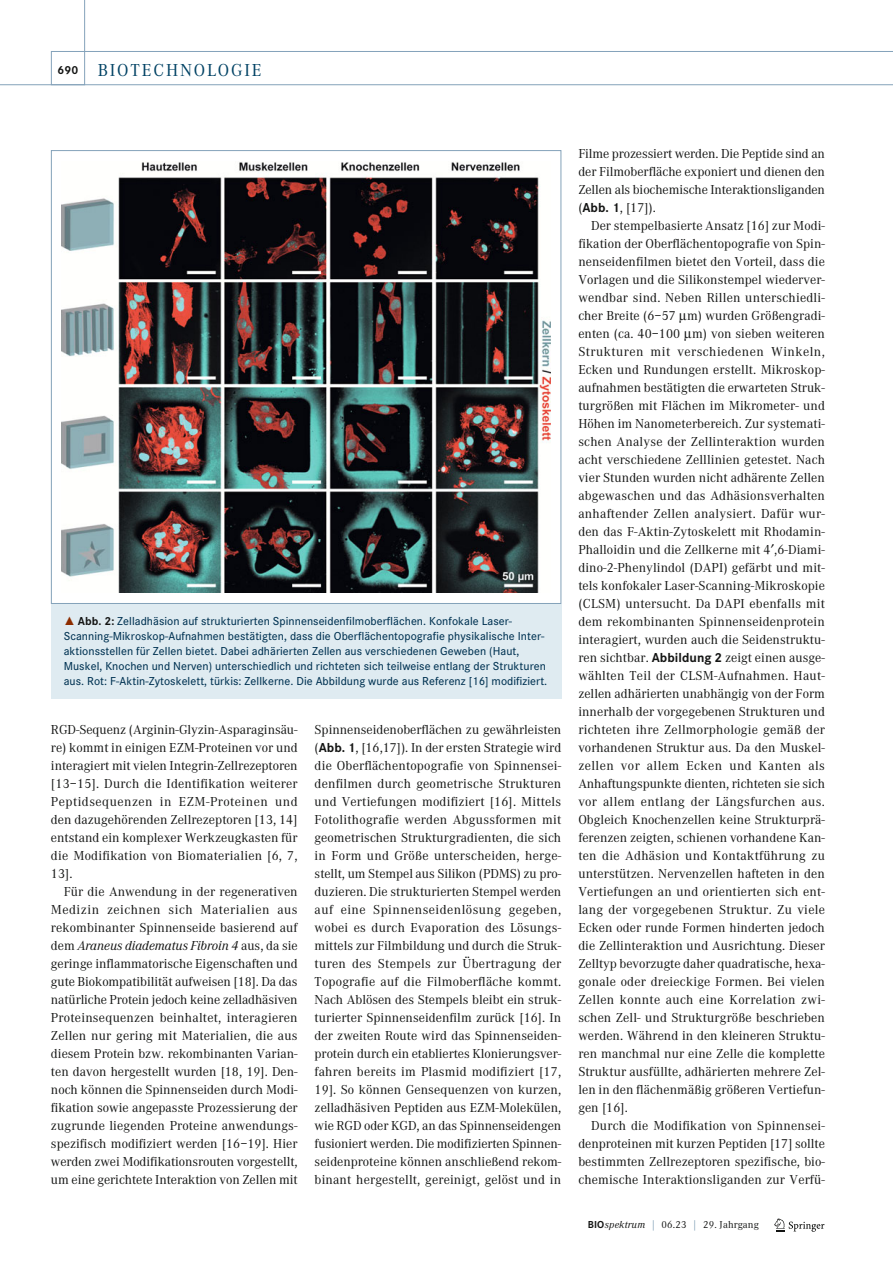
<style>
.page{position:relative;width:893px;height:1263px;background:#fff}
.page>*{position:absolute;margin:0;border:0;box-sizing:border-box;transform-origin:0 0}
.t1{font:18px "Corporate A";letter-spacing:.1em;color:#004264}
.t2{font:13.5px/18px "Corporate A";letter-spacing:.005em;color:#131413;text-align:justify}
.t3{font:500 12px/15px "Corporate S";letter-spacing:.005em;color:#003252}
.t4{font:10.5px "Corporate A";letter-spacing:.015em;color:#131413}
.s1{font-family:"Corporate S";font-weight:700;font-size:12px;color:#131413}
.s2{font-family:"The Sans Expert";font-weight:400;color:#8d2d00}
.s3{font-weight:700;color:#131413}
.s4{font-style:italic}
.s5{font-family:"Corporate S";font-weight:700}
.s6{color:#658ba6}
</style>
<div class="page">
<svg style="left:774px;top:1218px;width:50px;height:14px"></svg>
<div style="left:51px;top:604px;width:510px;height:94px;background:#dfebf1"></div>
<img style="left:62px;top:162px;width:489px;height:431px">
<svg style="left:0;top:0;width:85px;height:85px"></svg>
<div style="left:51px;top:51px;width:842px;height:34px;border:1px solid #84a2ba"></div>
<h1 class="t1" style="left:58px;top:63px;width:206px"><span class="s1">690</span> BIOTECHNOLOGIE</h1>
<p class="t3" style="left:64px;top:615px;width:485px"><span class="s2">˚</span> <span class="s3">Abb. 2:</span> Zelladhäsion auf strukturierten Spinnenseidenfilmoberflächen. Konfokale Laser-Scanning-Mikroskop-Aufnahmen bestätigten, dass die Oberflächentopografie physikalische Inter&shy;aktionsstellen für Zellen bietet. Dabei adhärierten Zellen aus verschiedenen Geweben (Haut, Muskel, Knochen und Nerven) unterschiedlich und richteten sich teilweise entlang der Strukturen aus. Rot: F-Aktin-Zytoskelett, türkis: Zellkerne. Die Abbildung wurde aus Referenz [16] modifiziert.</p>
<p class="t2" style="left:51px;top:722px;width:248px">RGD-Sequenz (Arginin-Glyzin-Asparaginsäu&shy;re) kommt in einigen EZM-Proteinen vor und interagiert mit vielen Integrin-Zellrezeptoren [13–15]. Durch die Identifikation weiterer Peptidsequenzen in EZM-Proteinen und den dazugehörenden Zellrezeptoren [13, 14] entstand ein komplexer Werkzeugkasten für die Modifikation von Biomaterialien [6, 7, 13].</p>
<p class="t2" style="left:51px;top:884px;width:248px;text-indent:13px">Für die Anwendung in der regenerativen Medizin zeichnen sich Materialien aus rekombinanter Spinnenseide basierend auf dem <span class="s4">Araneus diadematus Fibroin 4</span> aus, da sie geringe inflammatorische Eigenschaften und gute Biokompatibilität aufweisen [18]. Da das natürliche Protein jedoch keine zelladhä siven Proteinsequenzen beinhaltet, interagieren Zellen nur gering mit Materialien, die aus diesem Protein bzw. rekombinanten Varian&shy;ten davon hergestellt wurden [18, 19]. Den&shy;noch können die Spinnenseiden durch Modi&shy;fikation sowie angepasste Prozessierung der zugrunde liegenden Proteine anwendungs&shy;spezifisch modifiziert werden [16–19]. Hier werden zwei Modifikationsrouten vorgestellt, um eine gerichtete Interaktion von Zellen mit</p>
<p class="t2" style="left:315px;top:722px;width:248px">Spinnenseidenoberflächen zu gewährleisten (<span class="s5">Abb. 1</span>, [16,17]). In der ersten Strategie wird die Oberflächentopografie von Spinnensei&shy;denfilmen durch geometrische Strukturen und Vertiefungen modifiziert [16]. Mittels Fotolithografie werden Abgussformen mit geometrischen Strukturgradienten, die sich in Form und Größe unterscheiden, herge&shy;stellt, um Stempel aus Silikon (PDMS) zu pro&shy;duzieren. Die strukturierten Stempel werden auf eine Spinnenseiden lösung gegeben, wobei es durch Evaporation des Lösungs&shy;mittels zur Filmbildung und durch die Struk&shy;turen des Stempels zur Übertragung der Topografie auf die Filmoberfläche kommt.<br>Nach Ablösen des Stempels bleibt ein struk&shy;turierter Spinnenseidenfilm zurück [16]. In der zweiten Route wird das Spinnenseiden&shy;protein durch ein etabliertes Klonierungsver&shy;fahren bereits im Plasmid modifiziert [17, 19]. So können Gensequenzen von kurzen, zelladhäsiven Peptiden aus EZM-Molekülen, wie RGD oder KGD, an das Spinnenseidengen fusioniert werden. Die modifizierten Spinnen&shy;seidenproteine können anschließend rekom&shy;binant hergestellt, gereinigt, gelöst und in</p>
<p class="t2" style="left:578px;top:146px;width:248px">Filme prozessiert werden. Die Peptide sind an der Filmoberfläche exponiert und dienen den Zellen als biochemische Interaktionsliganden (<span class="s5">Abb. 1</span>, [17]).</p>
<p class="t2" style="left:578px;top:218px;width:248px;text-indent:13px">Der stempelbasierte Ansatz [16] zur Modi&shy;fikation der Oberflächentopografie von Spin&shy;nenseidenfilmen bietet den Vorteil, dass die Vorlagen und die Silikonstempel wiederver&shy;wendbar sind. Neben Rillen unterschiedli&shy;cher Breite (6–57 m) wurden Größengradi&shy;enten (ca. 40–100 m) von sieben weiteren Strukturen mit verschiedenen Winkeln, Ecken und Rundungen erstellt. Mikroskop&shy;aufnahmen bestätigten die erwarteten Struk&shy;turgrößen mit Flächen im Mikrometer- und Höhen im Nanometerbereich. Zur systemati&shy;schen Analyse der Zellinteraktion wurden acht verschiedene Zelllinien getestet. Nach vier Stunden wurden nicht adhärente Zellen abgewaschen und das Adhäsionsverhalten anhaftender Zellen analysiert. Dafür wur&shy;den das F-Aktin-Zytoskelett mit Rhodamin-Phalloi din und die Zellkerne mit 4 ,6-Diami&shy;dino-2-Phenylindol (DAPI) gefärbt und mit&shy;tels konfokaler Laser-Scanning-Mikroskopie (CLSM) untersucht. Da DAPI ebenfalls mit dem rekombinanten Spinnenseidenprotein interagiert, wurden auch die Seidenstruktu&shy;ren sichtbar. <span class="s5">Abbildung 2</span> zeigt einen ausge&shy;wählten Teil der CLSM-Aufnahmen. Haut&shy;zellen adhärierten unabhängig von der Form innerhalb der vorgegebenen Strukturen und richteten ihre Zellmorphologie gemäß der vorhandenen Struktur aus. Da den Muskel&shy;zellen vor allem Ecken und Kanten als An haftungspunkte dienten, richteten sie sich vor allem entlang der Längsfurchen aus.<br>Obgleich Knochenzellen keine Strukturprä&shy;ferenzen zeigten, schienen vorhandene Kan&shy;ten die Adhäsion und Kontaktführung zu unterstützen. Nervenzellen hafteten in den Vertiefungen an und orientierten sich ent&shy;lang der vorgegebenen Struktur. Zu viele Ecken oder runde Formen hinderten jedoch die Zellinteraktion und Ausrichtung. Dieser Zelltyp bevorzugte daher quadratische, hexa&shy;gonale oder dreieckige Formen. Bei vielen Zellen konnte auch eine Korrelation zwi&shy;schen Zell- und Strukturgröße beschrieben werden. Während in den kleineren Struktu&shy;ren manchmal nur eine Zelle die komplette Struktur ausfüllte, adhärierten mehrere Zel&shy;len in den flächenmäßig größeren Vertiefun&shy;gen [16].</p>
<p class="t2" style="left:578px;top:1118px;width:248px;text-indent:13px">Durch die Modifikation von Spinnen sei&shy;den pro teinen mit kurzen Peptiden [17] sollte bestimmten Zellrezeptoren spezifische, bio&shy;chemische Interaktionsliganden zur Verfü-</p>
<p class="t4" style="left:588px;top:1221px;width:173px"><span class="s5">BIO</span><span class="s4">spektrum</span> <span class="s6">|</span> 06.23 <span class="s6">|</span> 29. Jahrgang</p>
</div>
